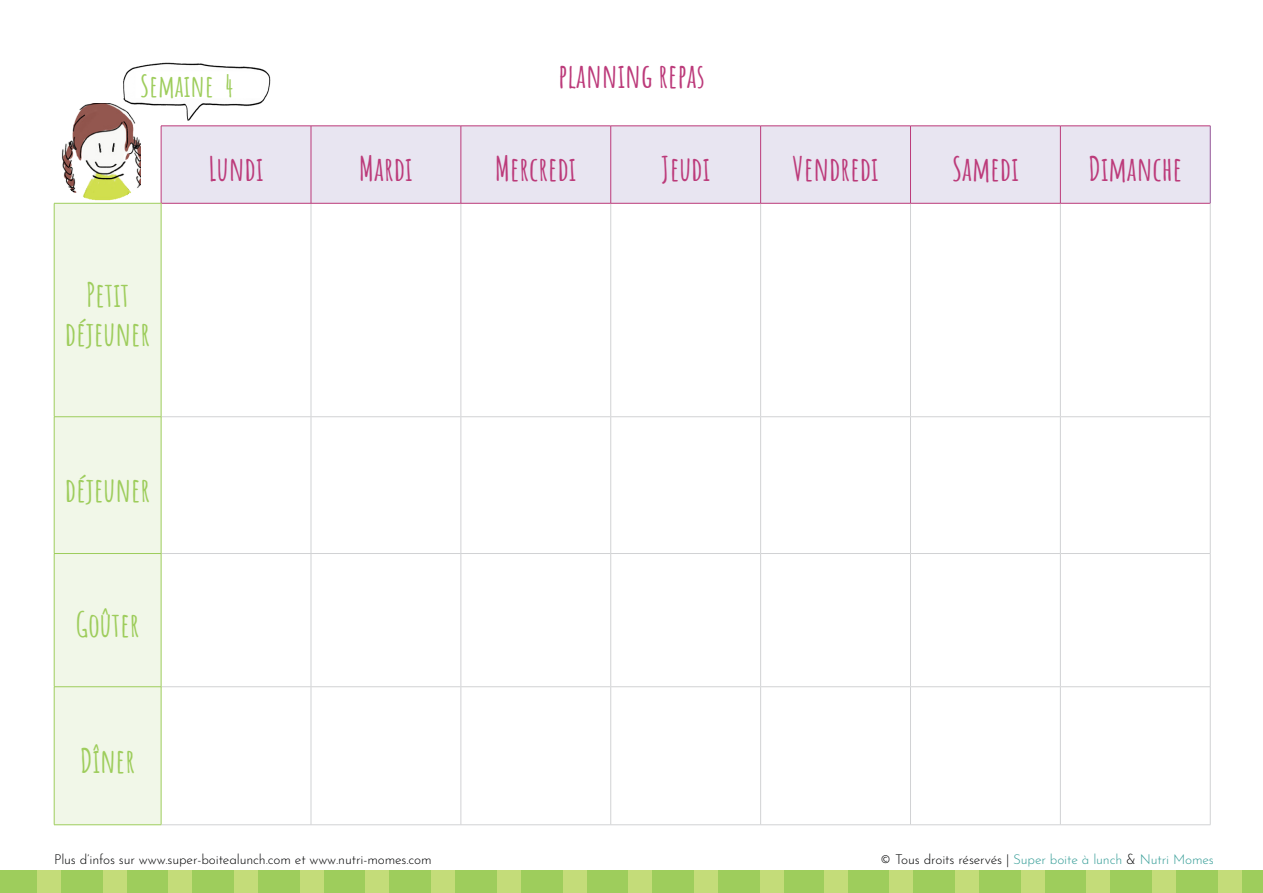
<style>
.page{position:relative;width:1263px;height:893px;background:#fff}
.page>*{position:absolute;margin:0;border:0;box-sizing:border-box;transform-origin:0 0}
.t1{font:700 33px "Amatic SC";color:#bc3a7a}
.t2{font:700 33px/39.6px "Amatic SC";color:#9ecd5c;text-align:center}
.t3{font:700 30px "Amatic SC";color:#9ecd5c}
.t4{font:300 13.5px "Josefin Sans";letter-spacing:-.01em;color:#010203}
.t5{font:300 13.5px "Josefin Sans";letter-spacing:-.01em;color:#339c96}
.s1{color:#010203}
</style>
<div class="page">
<img style="left:123px;top:62px;width:148px;height:59px">
<div style="left:162px;top:127px;width:1048px;height:76px;background:#e8e5f1"></div>
<div style="left:55px;top:204px;width:106px;height:620px;background:#f1f7e8"></div>
<hr style="left:311px;top:203px;width:1px;height:213px;background:#d1d2d4">
<hr style="left:460px;top:203px;width:1px;height:213px;background:#d1d2d4">
<hr style="left:610px;top:203px;width:1px;height:213px;background:#d1d2d4">
<hr style="left:760px;top:203px;width:1px;height:213px;background:#d1d2d4">
<hr style="left:910px;top:203px;width:1px;height:213px;background:#d1d2d4">
<hr style="left:1060px;top:203px;width:1px;height:213px;background:#d1d2d4">
<hr style="left:161px;top:416px;width:150px;height:1px;background:#d1d2d4">
<hr style="left:311px;top:416px;width:150px;height:1px;background:#d1d2d4">
<hr style="left:311px;top:417px;width:1px;height:136px;background:#d1d2d4">
<hr style="left:461px;top:416px;width:150px;height:1px;background:#d1d2d4">
<hr style="left:460px;top:417px;width:1px;height:136px;background:#d1d2d4">
<hr style="left:611px;top:416px;width:150px;height:1px;background:#d1d2d4">
<hr style="left:610px;top:417px;width:1px;height:136px;background:#d1d2d4">
<hr style="left:761px;top:416px;width:149px;height:1px;background:#d1d2d4">
<hr style="left:760px;top:417px;width:1px;height:136px;background:#d1d2d4">
<hr style="left:910px;top:416px;width:150px;height:1px;background:#d1d2d4">
<hr style="left:910px;top:417px;width:1px;height:136px;background:#d1d2d4">
<hr style="left:1060px;top:416px;width:150px;height:1px;background:#d1d2d4">
<hr style="left:1060px;top:417px;width:1px;height:136px;background:#d1d2d4">
<hr style="left:161px;top:553px;width:150px;height:1px;background:#d1d2d4">
<hr style="left:311px;top:553px;width:150px;height:1px;background:#d1d2d4">
<hr style="left:311px;top:554px;width:1px;height:132px;background:#d1d2d4">
<hr style="left:461px;top:553px;width:150px;height:1px;background:#d1d2d4">
<hr style="left:460px;top:554px;width:1px;height:132px;background:#d1d2d4">
<hr style="left:611px;top:553px;width:150px;height:1px;background:#d1d2d4">
<hr style="left:610px;top:554px;width:1px;height:132px;background:#d1d2d4">
<hr style="left:761px;top:553px;width:149px;height:1px;background:#d1d2d4">
<hr style="left:760px;top:554px;width:1px;height:132px;background:#d1d2d4">
<hr style="left:910px;top:553px;width:150px;height:1px;background:#d1d2d4">
<hr style="left:910px;top:554px;width:1px;height:132px;background:#d1d2d4">
<hr style="left:1060px;top:553px;width:150px;height:1px;background:#d1d2d4">
<hr style="left:1060px;top:554px;width:1px;height:132px;background:#d1d2d4">
<hr style="left:161px;top:686px;width:150px;height:1px;background:#d1d2d4">
<hr style="left:311px;top:686px;width:150px;height:1px;background:#d1d2d4">
<hr style="left:311px;top:687px;width:1px;height:138px;background:#d1d2d4">
<hr style="left:461px;top:686px;width:150px;height:1px;background:#d1d2d4">
<hr style="left:460px;top:687px;width:1px;height:138px;background:#d1d2d4">
<hr style="left:611px;top:686px;width:150px;height:1px;background:#d1d2d4">
<hr style="left:610px;top:687px;width:1px;height:138px;background:#d1d2d4">
<hr style="left:761px;top:686px;width:149px;height:1px;background:#d1d2d4">
<hr style="left:760px;top:687px;width:1px;height:138px;background:#d1d2d4">
<hr style="left:910px;top:686px;width:150px;height:1px;background:#d1d2d4">
<hr style="left:910px;top:687px;width:1px;height:138px;background:#d1d2d4">
<hr style="left:1060px;top:686px;width:150px;height:1px;background:#d1d2d4">
<hr style="left:1060px;top:687px;width:1px;height:138px;background:#d1d2d4">
<hr style="left:161px;top:126px;width:150px;height:1px;background:#bc3a7a">
<hr style="left:161px;top:126px;width:1px;height:77px;background:#bc3a7a">
<hr style="left:311px;top:126px;width:150px;height:1px;background:#bc3a7a">
<hr style="left:311px;top:126px;width:1px;height:77px;background:#bc3a7a">
<hr style="left:461px;top:126px;width:150px;height:1px;background:#bc3a7a">
<hr style="left:461px;top:126px;width:1px;height:77px;background:#bc3a7a">
<hr style="left:611px;top:126px;width:150px;height:1px;background:#bc3a7a">
<hr style="left:610px;top:126px;width:1px;height:77px;background:#bc3a7a">
<hr style="left:761px;top:126px;width:149px;height:1px;background:#bc3a7a">
<hr style="left:760px;top:126px;width:1px;height:77px;background:#bc3a7a">
<hr style="left:910px;top:126px;width:150px;height:1px;background:#bc3a7a">
<hr style="left:910px;top:126px;width:1px;height:77px;background:#bc3a7a">
<hr style="left:1060px;top:126px;width:150px;height:1px;background:#bc3a7a">
<hr style="left:1060px;top:126px;width:1px;height:77px;background:#bc3a7a">
<hr style="left:161px;top:203px;width:150px;height:1px;background:#bc3a7a">
<hr style="left:311px;top:203px;width:150px;height:1px;background:#bc3a7a">
<hr style="left:461px;top:203px;width:150px;height:1px;background:#bc3a7a">
<hr style="left:611px;top:203px;width:150px;height:1px;background:#bc3a7a">
<hr style="left:761px;top:203px;width:149px;height:1px;background:#bc3a7a">
<hr style="left:910px;top:203px;width:150px;height:1px;background:#bc3a7a">
<hr style="left:1060px;top:203px;width:150px;height:1px;background:#bc3a7a">
<hr style="left:54px;top:203px;width:1px;height:214px;background:#9ecd5c">
<hr style="left:161px;top:203px;width:1px;height:214px;background:#9ecd5c">
<hr style="left:54px;top:416px;width:107px;height:1px;background:#9ecd5c">
<hr style="left:54px;top:417px;width:1px;height:136px;background:#9ecd5c">
<hr style="left:161px;top:417px;width:1px;height:136px;background:#9ecd5c">
<hr style="left:54px;top:553px;width:107px;height:1px;background:#9ecd5c">
<hr style="left:54px;top:554px;width:1px;height:133px;background:#9ecd5c">
<hr style="left:161px;top:554px;width:1px;height:133px;background:#9ecd5c">
<hr style="left:54px;top:686px;width:107px;height:1px;background:#9ecd5c">
<hr style="left:54px;top:687px;width:1px;height:138px;background:#9ecd5c">
<hr style="left:161px;top:687px;width:1px;height:138px;background:#9ecd5c">
<hr style="left:161px;top:824px;width:150px;height:1px;background:#d1d2d4">
<hr style="left:311px;top:824px;width:150px;height:1px;background:#d1d2d4">
<hr style="left:461px;top:824px;width:150px;height:1px;background:#d1d2d4">
<hr style="left:611px;top:824px;width:150px;height:1px;background:#d1d2d4">
<hr style="left:761px;top:824px;width:149px;height:1px;background:#d1d2d4">
<hr style="left:910px;top:824px;width:150px;height:1px;background:#d1d2d4">
<hr style="left:1060px;top:824px;width:150px;height:1px;background:#d1d2d4">
<hr style="left:1210px;top:203px;width:1px;height:214px;background:#d1d2d4">
<hr style="left:1210px;top:417px;width:1px;height:136px;background:#d1d2d4">
<hr style="left:1210px;top:553px;width:1px;height:134px;background:#d1d2d4">
<hr style="left:1210px;top:687px;width:1px;height:138px;background:#d1d2d4">
<hr style="left:1210px;top:126px;width:1px;height:77px;background:#955698">
<hr style="left:54px;top:824px;width:107px;height:1px;background:#9ecd5c">
<hr style="left:54px;top:203px;width:107px;height:1px;background:#9ecd5c">
<div style="left:0;top:871px;width:821px;height:22px;background:#9ecd5c"></div>
<div style="left:37px;top:871px;width:24px;height:22px;background:#c4dc79"></div>
<div style="left:103px;top:871px;width:23px;height:22px;background:#c4dc79"></div>
<div style="left:168px;top:871px;width:24px;height:22px;background:#c4dc79"></div>
<div style="left:234px;top:871px;width:24px;height:22px;background:#c4dc79"></div>
<div style="left:300px;top:871px;width:24px;height:22px;background:#c4dc79"></div>
<div style="left:365px;top:871px;width:24px;height:22px;background:#c4dc79"></div>
<div style="left:431px;top:871px;width:24px;height:22px;background:#c4dc79"></div>
<div style="left:497px;top:871px;width:24px;height:22px;background:#c4dc79"></div>
<div style="left:563px;top:871px;width:24px;height:22px;background:#c4dc79"></div>
<div style="left:628px;top:871px;width:24px;height:22px;background:#c4dc79"></div>
<div style="left:694px;top:871px;width:24px;height:22px;background:#c4dc79"></div>
<div style="left:760px;top:871px;width:24px;height:22px;background:#c4dc79"></div>
<div style="left:787px;top:871px;width:476px;height:22px;background:#9ecd5c"></div>
<div style="left:823px;top:871px;width:24px;height:22px;background:#c4dc79"></div>
<div style="left:889px;top:871px;width:24px;height:22px;background:#c4dc79"></div>
<div style="left:955px;top:871px;width:24px;height:22px;background:#c4dc79"></div>
<div style="left:1021px;top:871px;width:24px;height:22px;background:#c4dc79"></div>
<div style="left:1086px;top:871px;width:24px;height:22px;background:#c4dc79"></div>
<div style="left:1152px;top:871px;width:24px;height:22px;background:#c4dc79"></div>
<div style="left:1218px;top:871px;width:24px;height:22px;background:#c4dc79"></div>
<img style="left:55px;top:103px;width:85px;height:100px">
<p class="t3" style="left:140px;top:63px;width:95px">Semaine 4</p>
<p class="t1" style="left:558px;top:50px;width:148px">planning repas</p>
<p class="t2" style="left:65px;top:273px;width:87px">Petit déjeuner</p>
<p class="t2" style="left:65px;top:468px;width:87px">déjeuner</p>
<p class="t2" style="left:76px;top:603px;width:65px">Goûter</p>
<p class="t2" style="left:80px;top:738px;width:56px">Dîner</p>
<p class="t1" style="left:209px;top:144px;width:56px">Lundi</p>
<p class="t1" style="left:359px;top:144px;width:55px">Mardi</p>
<p class="t1" style="left:495px;top:144px;width:83px">Mercredi</p>
<p class="t1" style="left:661px;top:144px;width:51px">Jeudi</p>
<p class="t1" style="left:792px;top:144px;width:88px">Vendredi</p>
<p class="t1" style="left:952px;top:144px;width:68px">Samedi</p>
<p class="t1" style="left:1088px;top:144px;width:95px">Dimanche</p>
<p class="t4" style="left:54px;top:849px;width:379px">Plus d’infos sur www.super-boitealunch.com et www.nutri-momes.com</p>
<p class="t5" style="left:880px;top:849px;width:335px"><span class="s1">© Tous droits réservés |</span> Super boite à lunch <span class="s1">&amp;</span> Nutri Momes</p>
</div>
